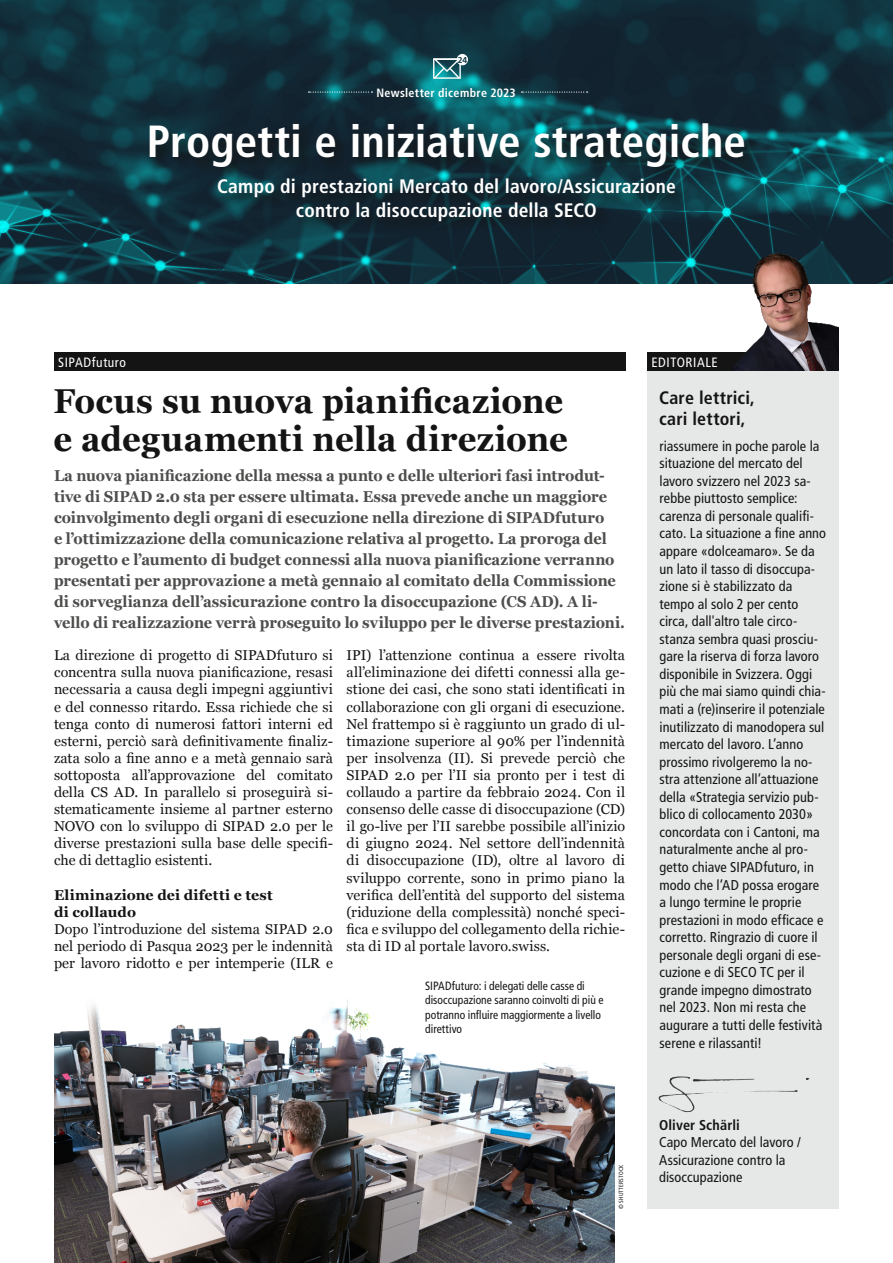
<style>
.page{position:relative;width:893px;height:1263px;background:#fff}
.page>*{position:absolute;margin:0;border:0;box-sizing:border-box;transform-origin:0 0}
.t1{font:700 condensed 45px "Frutiger LT Std";letter-spacing:.005em;color:#fff}
.t2{font:700 34.5px/37.5px "Georgia";letter-spacing:.005em;color:#131413;scale:.95 1}
.t3{font:700 condensed 19.5px/23.4px "Frutiger LT Std";letter-spacing:.01em;color:#fff;text-align:center}
.t4{font:700 condensed 18px/21.6px "Frutiger LT Std";letter-spacing:.01em;color:#131413}
.t5{font:700 15.75px/21px "Georgia";color:#4d4d4c;scale:.93 1}
.t6{font:14.25px/17.1px "Georgia";letter-spacing:.005em;color:#131413;text-align:justify}
.t7{font:condensed 14.25px/17.5px "Frutiger LT Std";letter-spacing:.005em;color:#131413}
.t8{font:700 14.25px/17.1px "Georgia";letter-spacing:.015em;color:#131413}
.t9{font:700 condensed 14.25px "Frutiger LT Std";letter-spacing:.01em;color:#131413}
.t10{font:condensed 13.5px "Frutiger LT Std";letter-spacing:.04em;color:#fff}
.t11{font:condensed 12px/14.4px "Frutiger LT Std";color:#131413;scale:.96 1}
.t12{font:700 condensed 12px "Frutiger LT Std";letter-spacing:.025em;color:#fff}
.t13{font:700 8.55px "Frutiger LT Std";color:#113b47}
.t14{font:condensed 6px "Frutiger LT Std";letter-spacing:.025em;color:#131413}
</style>
<div class="page">
<img style="left:54px;top:999px;width:561px;height:264px">
<div style="left:54px;top:352px;width:571px;height:19px;background:#131413"></div>
<img style="left:0;top:0;width:893px;height:284px">
<svg style="left:308px;top:92px;width:64px;height:1px"></svg>
<svg style="left:521px;top:92px;width:67px;height:1px"></svg>
<svg style="left:433px;top:54px;width:35px;height:26px"></svg>
<div style="left:457px;top:54px;width:11px;height:11px;background:#fff;border-radius:50%"></div>
<div style="left:647px;top:369px;width:192px;height:840px;background:#e6e7e7"></div>
<div style="left:647px;top:352px;width:192px;height:19px;background:#131413"></div>
<img style="left:726px;top:253px;width:113px;height:117px">
<img style="left:658px;top:1076px;width:152px;height:37px">
<div style="left:147px;top:120px;width:612px;height:115px;background:#131413;opacity:.89"></div>
<p class="t13" style="left:458px;top:55px;width:11px">24</p>
<p class="t12" style="left:376px;top:86px;width:141px">Newsletter dicembre 2023</p>
<h1 class="t1" style="left:147px;top:115px;width:601px">Progetti e iniziative strategiche</h1>
<h3 class="t3" style="left:217px;top:175px;width:460px">Campo di prestazioni Mercato del lavoro/Assicurazione contro la disoccupazione della SECO</h3>
<p class="t10" style="left:58px;top:354px;width:69px">SIPADfuturo</p>
<h2 class="t2" style="left:54px;top:381px;width:543px">Focus su nuova pianificazione e adeguamenti nella direzione</h2>
<p class="t5" style="left:54px;top:464px;width:615px">La nuova pianificazione della messa a punto e delle ulteriori fasi introdut&shy;tive di SIPAD 2.0 sta per essere ultimata. Essa prevede anche un maggiore coinvolgimento degli organi di esecuzione nella direzione di SIPADfuturo<br>e l’ottimizzazione della comunicazione relativa al progetto. La proroga del progetto e l’aumento di budget connessi alla nuova pianificazione verranno presentati per approvazione a metà gennaio al comitato della Commissione di sorveglianza dell’assicurazione contro la disoccupazione (CS AD). A li&shy;vello di realizzazione verrà proseguito lo sviluppo per le diverse prestazioni.</p>
<p class="t6" style="left:347px;top:646px;width:280px">IPI) l’attenzione continua a essere rivolta all’eliminazione dei difetti connessi alla ge&shy;stione dei casi, che sono stati identificati in collaborazione con gli organi di esecuzione.<br>Nel frattempo si è raggiunto un grado di ul&shy;timazione superiore al 90% per l’indennità per insolvenza (II). Si prevede perciò che SIPAD 2.0 per l’II sia pronto per i test di collaudo a partire da febbraio 2024. Con il consenso delle casse di disoccupazione (CD) il go-live per l’II sarebbe possibile all’inizio di giugno 2024. Nel settore dell’indennità di disoccupazione (ID), oltre al lavoro di sviluppo corrente, sono in primo piano la verifica dell’entità del supporto del sistema (riduzione della complessità) nonché speci&shy;fica e sviluppo del collegamento della richie&shy;sta di ID al portale lavoro.swiss.</p>
<p class="t6" style="left:54px;top:646px;width:280px">La direzione di progetto di SIPADfuturo si concentra sulla nuova pianificazione, resasi necessaria a causa degli impegni aggiuntivi e del connesso ritardo. Essa richiede che si tenga conto di numerosi fattori interni ed esterni, perciò sarà definitivamente finaliz&shy;zata solo a fine anno e a metà gennaio sarà sottoposta all’approvazione del comitato della CS AD. In parallelo si proseguirà si&shy;stematicamente insieme al partner esterno NOVO con lo sviluppo di SIPAD 2.0 per le diverse prestazioni sulla base delle specifi&shy;che di dettaglio esistenti.</p>
<p class="t8" style="left:54px;top:885px;width:220px">Eliminazione dei difetti e test di collaudo</p>
<p class="t6" style="left:54px;top:920px;width:280px">Dopo l’introduzione del sistema SIPAD 2.0 nel periodo di Pasqua 2023 per le indennità per lavoro ridotto e per intemperie (ILR e</p>
<p class="t11" style="left:425px;top:978px;width:187px">SIPADfuturo: i delegati delle casse di disoccupazione saranno coinvolti di più e potranno influire maggiormente a livello direttivo</p>
<p class="t10" style="left:651px;top:354px;width:68px">EDITORIALE</p>
<p class="t4" style="left:659px;top:387px;width:97px">Care lettrici, cari lettori,</p>
<p class="t7" style="left:659px;top:437px;width:168px">riassumere in poche parole la situazione del mercato del lavoro svizzero nel 2023 sa&shy;rebbe piuttosto semplice: carenza di personale qualifi&shy;cato. La situazione a fine anno appare «dolceamaro». Se da un lato il tasso di disoccupa&shy;zione si è stabilizzato da tempo al solo 2 per cento circa, dall'altro tale circo&shy;stanza sembra quasi prosciu&shy;gare la riserva di forza lavoro disponibile in Svizzera. Oggi più che mai siamo quindi chia&shy;mati a (re)inserire il potenziale inutilizzato di manodopera sul mercato del lavoro. L’anno prossimo rivolgeremo la no&shy;stra attenzione all’attuazione della «Strategia servizio pub&shy;blico di collocamento 2030» concordata con i Cantoni, ma naturalmente anche al pro&shy;getto chiave SIPADfuturo, in modo che l’AD possa erogare a lungo termine le proprie prestazioni in modo efficace e corretto. Ringrazio di cuore il personale degli organi di ese&shy;cuzione e di SECO TC per il grande impegno dimostrato nel 2023. Non mi resta che augurare a tutti delle festività serene e rilassanti!</p>
<p class="t14" style="left:617px;top:1209px;width:46px;rotate:-90deg">© SHUTTERSTOCK</p>
<p class="t9" style="left:659px;top:1117px;width:82px">Oliver Schärli</p>
<p class="t7" style="left:659px;top:1134px;width:143px;line-height:17.1px">Capo Mercato del lavoro /<br>Assicurazione contro la disoccupazione</p>
</div>
